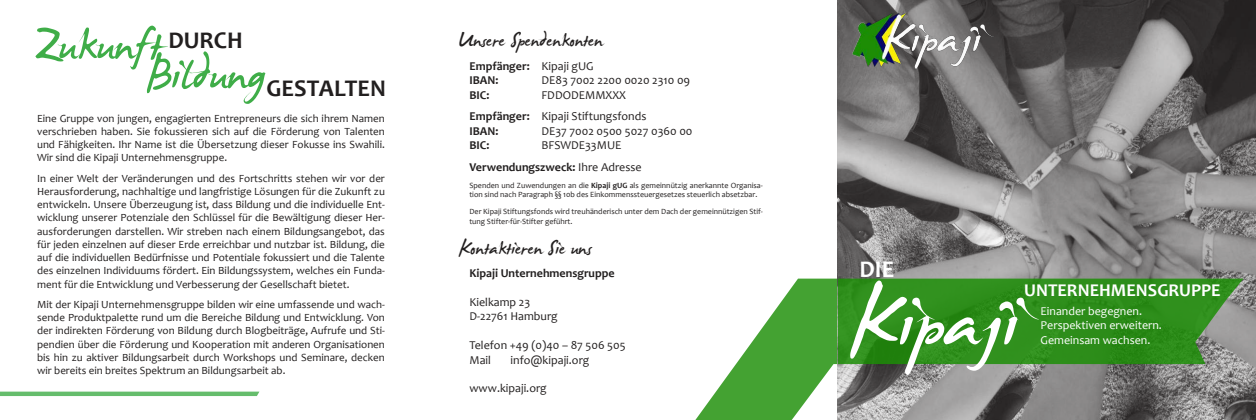
<style>
.page{position:relative;width:1256px;height:420px;background:#fff}
.page>*{position:absolute;margin:0;border:0;box-sizing:border-box;transform-origin:0 0}
.t1{font:125px "James Fajardo";color:#fff}
.t2{font:72px "James Fajardo";color:#3fad48}
.t3{font:30px "James Fajardo";color:#221f1f}
.t4{font:700 24px "Candara";color:#221f1f}
.t5{font:700 24px "Candara";color:#fff}
.t6{font:700 18px "Candara";color:#fff}
.t7{font:12px/21.6px "Candara";color:#221f1f}
.t8{font:700 12px/14.4px "Candara";color:#221f1f}
.t9{font:12px/14.4px "Candara";color:#fff}
.t10{font:11px/13.2px "Candara";color:#221f1f;text-align:justify}
.t11{font:8px/9.6px "Candara";color:#221f1f}
.s1{font-weight:400}
.s2{font-weight:700}
</style>
<div class="page">
<svg style="left:695px;top:278px;width:143px;height:142px;fill:#44a232"></svg>
<img style="left:838px;top:0;width:418px;height:420px">
<img style="left:845px;top:11px;width:160px;height:59px">
<svg style="left:838px;top:278px;width:405px;height:86px;background:#358e24"></svg>
<svg style="left:0;top:391px;width:259px;height:5px"></svg>
<h2 class="t2" style="left:34px;top:9px;width:130px">Zukunft</h2>
<h3 class="t4" style="left:168px;top:31px;width:76px">DURCH</h3>
<h2 class="t2" style="left:148px;top:38px;width:120px">Bildung</h2>
<h3 class="t4" style="left:267px;top:79px;width:121px">GESTALTEN</h3>
<p class="t10" style="left:37px;top:112px;width:349px">Eine Gruppe von jungen, engagierten Entrepreneurs die sich ihrem Namen verschrieben haben. Sie fokussieren sich auf die Förderung von Talenten und Fähigkeiten. Ihr Name ist die Übersetzung dieser Fokusse ins Swahili.<br>Wir sind die Kipaji Unternehmensgruppe.</p>
<p class="t10" style="left:37px;top:172px;width:349px">In einer Welt der Veränderungen und des Fortschritts stehen wir vor der Herausforderung, nachhaltige und langfristige Lösungen für die Zukunft zu entwickeln. Unsere Überzeugung ist, dass Bildung und die individuelle Ent&shy;wicklung unserer Potenziale den Schlüssel für die Bewältigung dieser Her&shy;ausforderungen darstellen. Wir streben nach einem Bildungsangebot, das für jeden einzelnen auf dieser Erde erreichbar und nutzbar ist. Bildung, die auf die individuellen Bedürfnisse und Potentiale fokussiert und die Talente des einzelnen Individuums fördert. Ein Bildungssystem, welches ein Funda&shy;ment für die Entwicklung und Verbesserung der Gesellschaft bietet.</p>
<p class="t10" style="left:37px;top:298px;width:349px">Mit der Kipaji Unternehmensgruppe bilden wir eine umfassende und wach&shy;sende Produktpalette rund um die Bereiche Bildung und Entwicklung. Von der indirekten Förderung von Bildung durch Blogbeiträge, Aufrufe und Sti&shy;pendien über die Förderung und Kooperation mit anderen Organisationen bis hin zu aktiver Bildungsarbeit durch Workshops und Seminare, decken wir bereits ein breites Spektrum an Bildungsarbeit ab.</p>
<h3 class="t3" style="left:459px;top:26px;width:146px">Unsere Spendenkonten</h3>
<p class="t8" style="left:469px;top:60px;width:126px">Empfänger: <span class="s1">Kipaji gUG<br></span>IBAN:</p>
<p class="t7" style="left:541px;top:70px;width:150px">DE83 7002 2200 0020 2310 09</p>
<p class="t7" style="left:469px;top:84px;width:178px;text-indent:72px">FDDODEMMXXX<br><span class="s2">Empfänger:</span> Kipaji Stiftungsfonds</p>
<p class="t8" style="left:469px;top:125px;width:31px">IBAN:</p>
<p class="t7" style="left:541px;top:120px;width:153px">DE37 7002 0500 5027 0360 00</p>
<p class="t8" style="left:469px;top:139px;width:22px">BIC:</p>
<p class="t8" style="left:469px;top:89px;width:22px">BIC:</p>
<p class="t7" style="left:469px;top:135px;width:174px;text-indent:72px">BFSWDE33MUE<br><span class="s2">Verwendungszweck:</span> Ihre Adresse</p>
<p class="t11" style="left:469px;top:180px;width:295px">Spenden und Zuwendungen an die <span class="s2">Kipaji gUG</span> als gemeinnützig anerkannte Organisa&shy;tion sind nach Paragraph §§ 10b des Einkommenssteuergesetzes steuerlich absetzbar.</p>
<p class="t11" style="left:469px;top:207px;width:295px">Der Kipaji Stiftungsfonds wird treuhänderisch unter dem Dach der gemeinnützigen Stif&shy;tung Stifter-für-Stifter geführt.</p>
<h3 class="t3" style="left:459px;top:233px;width:134px">Kontaktieren Sie uns</h3>
<p class="t8" style="left:469px;top:267px;width:147px">Kipaji Unternehmensgruppe</p>
<p class="t7" style="left:469px;top:295px;width:90px;line-height:14.4px">Kielkamp 23<br>D-22761 Hamburg</p>
<p class="t7" style="left:469px;top:338px;width:158px;line-height:14.4px">Telefon +49 (0)40 – 87 506 505<br>Mail</p>
<p class="t7" style="left:511px;top:349px;width:80px">info@kipaji.org</p>
<p class="t7" style="left:469px;top:378px;width:79px">www.kipaji.org</p>
<h3 class="t5" style="left:859px;top:260px;width:36px">DIE</h3>
<h1 class="t1" style="left:850px;top:258px;width:171px">Kipaji</h1>
<h3 class="t6" style="left:1024px;top:283px;width:198px">UNTERNEHMENSGRUPPE</h3>
<p class="t9" style="left:1040px;top:304px;width:123px">Einander begegnen.<br>Perspektiven erweitern.<br>Gemeinsam wachsen.</p>
</div>
